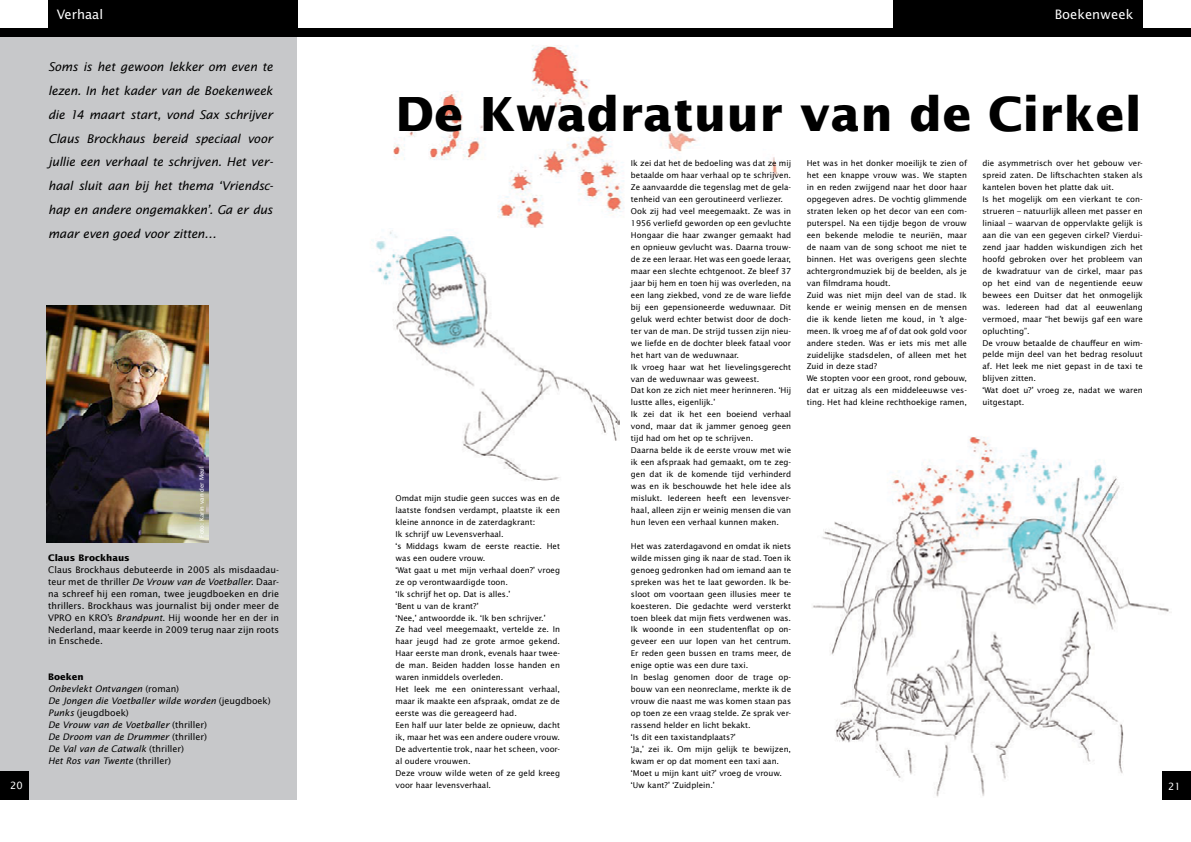
<style>
.page{position:relative;width:1191px;height:842px;background:#fff}
.page>*{position:absolute;margin:0;border:0;box-sizing:border-box;transform-origin:0 0}
.t1{font:700 47px "Lucida Sans Std";letter-spacing:.005em;color:#000}
.t2{font:13px "Lucida Sans Std";color:#fff}
.t3{font:italic 12px/23.9px "Lucida Sans Std";letter-spacing:-.015em;color:#000;text-align:justify}
.t4{font:10px "Lucida Sans Std";color:#fff}
.t5{font:9px/12px "Lucida Sans Std";color:#000;text-align:justify}
.t6{font:italic 9px/12px "Lucida Sans Std";color:#000}
.t7{font:700 9px "Lucida Sans Std";color:#000}
.t8{font:8px/11.9px "Lucida Sans Std";color:#000}
.t9{font:6px "Lucida Sans Std";color:#fff}
.s1{font-style:italic}
.s2{font-weight:700;font-style:normal}
.s3{font-style:normal}
</style>
<div class="page">
<img style="left:393px;top:45px;width:390px;height:183px">
<img style="left:812px;top:436px;width:359px;height:361px">
<div style="left:0;top:37px;width:296px;height:762px;background:#c7c8ca"></div>
<div style="left:48px;top:0;width:249px;height:28px;background:#000"></div>
<div style="left:1162px;top:771px;width:29px;height:28px;background:#000"></div>
<div style="left:0;top:771px;width:28px;height:28px;background:#000"></div>
<div style="left:0;top:28px;width:595px;height:9px;background:#000"></div>
<div style="left:595px;top:28px;width:596px;height:9px;background:#000"></div>
<div style="left:893px;top:0;width:249px;height:28px;background:#000"></div>
<img style="left:47px;top:305px;width:162px;height:237px">
<img style="left:376px;top:231px;width:243px;height:250px">
<h2 class="t2" style="left:57px;top:7px;width:48px">Verhaal</h2>
<p class="t3" style="left:48px;top:55px;width:226px">Soms is het gewoon lekker om even te lezen. In het kader van de Boekenweek die 14 maart start, vond Sax schrijver Claus Brockhaus bereid speciaal voor jullie een verhaal te schrijven. Het ver&shy;haal sluit aan bij het thema ‘Vriendsc&shy;hap en andere ongemakken’. Ga er dus maar even goed voor zitten…</p>
<p class="t4" style="left:10px;top:780px;width:14px">20</p>
<p class="t9" style="left:198px;top:538px;width:73px;rotate:-90deg">Foto: Karin van der Meul</p>
<p class="t7" style="left:48px;top:552px;width:83px">Claus Brockhaus</p>
<p class="t5" style="left:48px;top:564px;width:232px">Claus Brockhaus debuteerde in 2005 als misdaadau&shy;teur met de thriller <span class="s1">De Vrouw van de Voetballer.</span> Daar&shy;na schreef hij een roman, twee jeugdboeken en drie thrillers. Brockhaus was journalist bij onder meer de VPRO en KRO’s <span class="s1">Brandpunt</span>. Hij woonde her en der in Nederland, maar keerde in 2009 terug naar zijn roots in Enschede.</p>
<p class="t6" style="left:48px;top:671px;width:224px"><span class="s2">Boeken<br></span>Onbevlekt Ontvangen <span class="s3">(roman)<br></span>De Jongen die Voetballer wilde worden <span class="s3">(jeugdboek)<br></span>Punks <span class="s3">(jeugdboek)<br></span>De Vrouw van de Voetballer <span class="s3">(thriller)<br></span>De Droom van de Drummer <span class="s3">(thriller)<br></span>De Val van de Catwalk <span class="s3">(thriller)<br></span>Het Ros van Twente <span class="s3">(thriller)</span></p>
<h2 class="t2" style="left:1054px;top:7px;width:80px">Boekenweek</h2>
<h1 class="t1" style="left:395px;top:88px;width:747px">De Kwadratuur van de Cirkel</h1>
<p class="t8" style="left:395px;top:492px;width:166px">Omdat mijn studie geen succes was en de laatste fondsen verdampt, plaatste ik een kleine annonce in de zaterdagkrant:<br>Ik schrijf uw Levensverhaal.<br>‘s Middags kwam de eerste reactie. Het was een oudere vrouw.<br>‘Wat gaat u met mijn verhaal doen?’ vroeg ze op verontwaardigde toon.<br>‘Ik schrijf het op. Dat is alles.’<br>‘Bent u van de krant?’<br>‘Nee,’ antwoordde ik. ‘Ik ben schrijver.’<br>Ze had veel meegemaakt, vertelde ze. In haar jeugd had ze grote armoe gekend.<br>Haar eerste man dronk, evenals haar twee&shy;de man. Beiden hadden losse handen en waren inmiddels overleden.<br>Het leek me een oninteressant verhaal, maar ik maakte een afspraak, omdat ze de eerste was die gereageerd had.<br>Een half uur later belde ze opnieuw, dacht ik, maar het was een andere oudere vrouw.<br>De advertentie trok, naar het scheen, voor&shy;al oudere vrouwen.<br>Deze vrouw wilde weten of ze geld kreeg voor haar levensverhaal.</p>
<p class="t8" style="left:631px;top:158px;width:162px">Ik zei dat het de bedoeling was dat ze mij betaalde om haar verhaal op te schrijven.<br>Ze aanvaardde die tegenslag met de gela&shy;tenheid van een geroutineerd verliezer.<br>Ook zij had veel meegemaakt. Ze was in 1956 verliefd geworden op een gevluchte Hongaar die haar zwanger gemaakt had en opnieuw gevlucht was. Daarna trouw&shy;de ze een leraar. Het was een goede leraar, maar een slechte echtgenoot. Ze bleef 37 jaar bij hem en toen hij was overleden, na een lang ziekbed, vond ze de ware liefde bij een gepensioneerde weduwnaar. Dit geluk werd echter betwist door de doch&shy;ter van de man. De strijd tussen zijn nieu&shy;we liefde en de dochter bleek fataal voor het hart van de weduwnaar.<br>Ik vroeg haar wat het lievelingsgerecht van de weduwnaar was geweest.<br>Dat kon ze zich niet meer herinneren. ‘Hij lustte alles, eigenlijk.’<br>Ik zei dat ik het een boeiend verhaal vond, maar dat ik jammer genoeg geen tijd had om het op te schrijven.<br>Daarna belde ik de eerste vrouw met wie ik een afspraak had gemaakt, om te zeg&shy;gen dat ik de komende tijd verhinderd was en ik beschouwde het hele idee als mislukt. Iedereen heeft een levensver&shy;haal, alleen zijn er weinig mensen die van hun leven een verhaal kunnen maken.</p>
<p class="t8" style="left:631px;top:540px;width:162px">Het was zaterdagavond en omdat ik niets wilde missen ging ik naar de stad. Toen ik genoeg gedronken had om iemand aan te spreken was het te laat geworden. Ik be&shy;sloot om voortaan geen illusies meer te koesteren. Die gedachte werd versterkt toen bleek dat mijn fiets verdwenen was.<br>Ik woonde in een studentenflat op on&shy;geveer een uur lopen van het centrum.<br>Er reden geen bussen en trams meer, de enige optie was een dure taxi.<br>In beslag genomen door de trage op&shy;bouw van een neonreclame, merkte ik de vrouw die naast me was komen staan pas op toen ze een vraag stelde. Ze sprak ver&shy;rassend helder en licht bekakt.<br>‘Is dit een taxistandplaats?’<br>‘Ja,’ zei ik. Om mijn gelijk te bewijzen, kwam er op dat moment een taxi aan. ‘Moet u mijn kant uit?’ vroeg de vrouw. ‘Uw kant?’ ‘Zuidplein.’</p>
<p class="t8" style="left:806px;top:158px;width:162px">Het was in het donker moeilijk te zien of het een knappe vrouw was. We stapten in en reden zwijgend naar het door haar opgegeven adres. De vochtig glimmende straten leken op het decor van een com&shy;puterspel. Na een tijdje begon de vrouw een bekende melodie te neuriën, maar de naam van de song schoot me niet te binnen. Het was overigens geen slechte achtergrondmuziek bij de beelden, als je van filmdrama houdt.<br>Zuid was niet mijn deel van de stad. Ik kende er weinig mensen en de mensen die ik kende lieten me koud, in ’t alge&shy;meen. Ik vroeg me af of dat ook gold voor andere steden. Was er iets mis met alle zuidelijke stadsdelen, of alleen met het Zuid in deze stad?<br>We stopten voor een groot, rond gebouw, dat er uitzag als een middeleeuwse ves&shy;ting. Het had kleine rechthoekige ramen,</p>
<p class="t8" style="left:982px;top:158px;width:162px">die asymmetrisch over het gebouw ver&shy;spreid zaten. De liftschachten staken als kantelen boven het platte dak uit.<br>Is het mogelijk om een vierkant te con&shy;strueren – natuurlijk alleen met passer en liniaal – waarvan de oppervlakte gelijk is aan die van een gegeven cirkel? Vierdui&shy;zend jaar hadden wiskundigen zich het hoofd gebroken over het probleem van de kwadratuur van de cirkel, maar pas op het eind van de negentiende eeuw bewees een Duitser dat het onmogelijk was. Iedereen had dat al eeuwenlang vermoed, maar “het bewijs gaf een ware opluchting”.<br>De vrouw betaalde de chauffeur en wim&shy;pelde mijn deel van het bedrag resoluut af. Het leek me niet gepast in de taxi te blijven zitten.<br>‘Wat doet u?’ vroeg ze, nadat we waren uitgestapt.</p>
<p class="t4" style="left:1168px;top:780px;width:14px">21</p>
</div>
